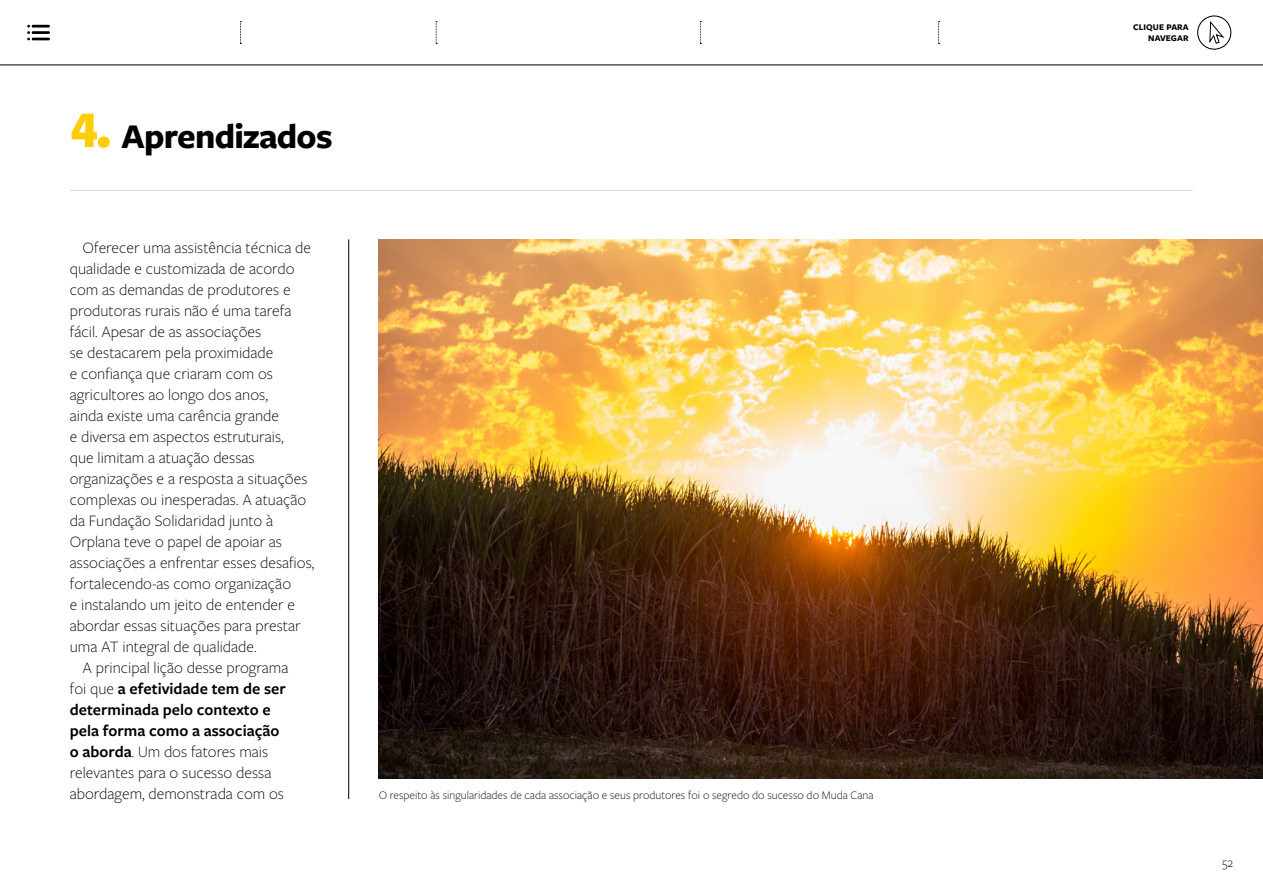
<style>
.page{position:relative;width:1263px;height:893px;background:#fff}
.page>*{position:absolute;margin:0;border:0;box-sizing:border-box;transform-origin:0 0}
.t1{font:700 36px "Freight Sans Pro";letter-spacing:-.02em;color:#000}
.t2{font:300 16.5px "Freight Sans Pro";color:#000}
.t3{font:600 16.5px "Freight Sans Pro";color:#000}
.t4{font:300 13.5px "Freight Sans Pro";color:#000}
.t5{font:300 12px "Freight Sans Pro";color:#000}
.t6{font:700 9px/10.5px "Freight Sans Pro";letter-spacing:.01em;color:#000;text-align:right}
.s1{font-weight:900;font-size:54px;color:#ffcd03}
.s2{font-weight:300}
.s3{font-weight:600}
</style>
<div class="page">
<hr style="left:70px;top:190px;width:1123px;height:1px;background:#dddccb">
<img style="left:379px;top:239px;width:884px;height:539px">
<hr style="left:348px;top:239px;width:1px;height:560px;background:#000">
<hr style="left:0;top:65px;width:1263px;height:1px;background:#000">
<div style="left:1197px;top:15px;width:34px;height:35px;border:1px solid #000;border-radius:50%"></div>
<svg style="left:1209px;top:21px;width:15px;height:23px"></svg>
<svg style="left:436px;top:21px;width:1px;height:23px"></svg>
<svg style="left:240px;top:21px;width:1px;height:23px"></svg>
<svg style="left:700px;top:21px;width:1px;height:23px"></svg>
<svg style="left:938px;top:21px;width:2px;height:23px"></svg>
<svg style="left:27px;top:25px;width:23px;height:15px"></svg>
<h1 class="t1" style="left:71px;top:112px;width:263px"><span class="s1">4.</span> Aprendizados</h1>
<p class="t2" style="left:83px;top:237px;width:230px">Oferecer uma assistência técnica de</p>
<p class="t2" style="left:70px;top:258px;width:226px">qualidade e customizada de acordo</p>
<p class="t2" style="left:70px;top:279px;width:222px">com as demandas de produtores e</p>
<p class="t2" style="left:70px;top:300px;width:223px">produtoras rurais não é uma tarefa</p>
<p class="t2" style="left:70px;top:321px;width:193px">fácil. Apesar de as associações</p>
<p class="t2" style="left:70px;top:342px;width:205px">se destacarem pela proximidade</p>
<p class="t2" style="left:70px;top:363px;width:205px">e confiança que criaram com os</p>
<p class="t2" style="left:70px;top:384px;width:200px">agricultores ao longo dos anos,</p>
<p class="t2" style="left:70px;top:405px;width:211px">ainda existe uma carência grande</p>
<p class="t2" style="left:70px;top:426px;width:215px">e diversa em aspectos estruturais,</p>
<p class="t2" style="left:70px;top:447px;width:186px">que limitam a atuação dessas</p>
<p class="t2" style="left:70px;top:468px;width:239px">organizações e a resposta a situações</p>
<p class="t2" style="left:70px;top:489px;width:238px">complexas ou inesperadas. A atuação</p>
<p class="t2" style="left:70px;top:510px;width:205px">da Fundação Solidaridad junto à</p>
<p class="t2" style="left:70px;top:531px;width:214px">Orplana teve o papel de apoiar as</p>
<p class="t2" style="left:70px;top:552px;width:246px">associações a enfrentar esses desafios,</p>
<p class="t2" style="left:70px;top:573px;width:223px">fortalecendo-as como organização</p>
<p class="t2" style="left:70px;top:594px;width:227px">e instalando um jeito de entender e</p>
<p class="t2" style="left:70px;top:615px;width:232px">abordar essas situações para prestar</p>
<p class="t2" style="left:70px;top:636px;width:188px">uma AT integral de qualidade.</p>
<p class="t2" style="left:83px;top:657px;width:207px">A principal lição desse programa</p>
<p class="t3" style="left:70px;top:678px;width:217px"><span class="s2">foi que</span> a efetividade tem de ser</p>
<p class="t3" style="left:70px;top:699px;width:202px">determinada pelo contexto e</p>
<p class="t3" style="left:70px;top:720px;width:211px">pela forma como a associação</p>
<p class="t2" style="left:70px;top:741px;width:200px"><span class="s3">o aborda</span>. Um dos fatores mais</p>
<p class="t2" style="left:70px;top:762px;width:203px">relevantes para o sucesso dessa</p>
<p class="t2" style="left:70px;top:783px;width:216px">abordagem, demonstrada com os</p>
<p class="t5" style="left:379px;top:788px;width:496px">O respeito às singularidades de cada associação e seus produtores foi o segredo do sucesso do Muda Cana</p>
<p class="t6" style="left:1133px;top:22px;width:57px">CLIQUE PARA<br>NAVEGAR</p>
<p class="t4" style="left:1222px;top:854px;width:13px">52</p>
</div>
